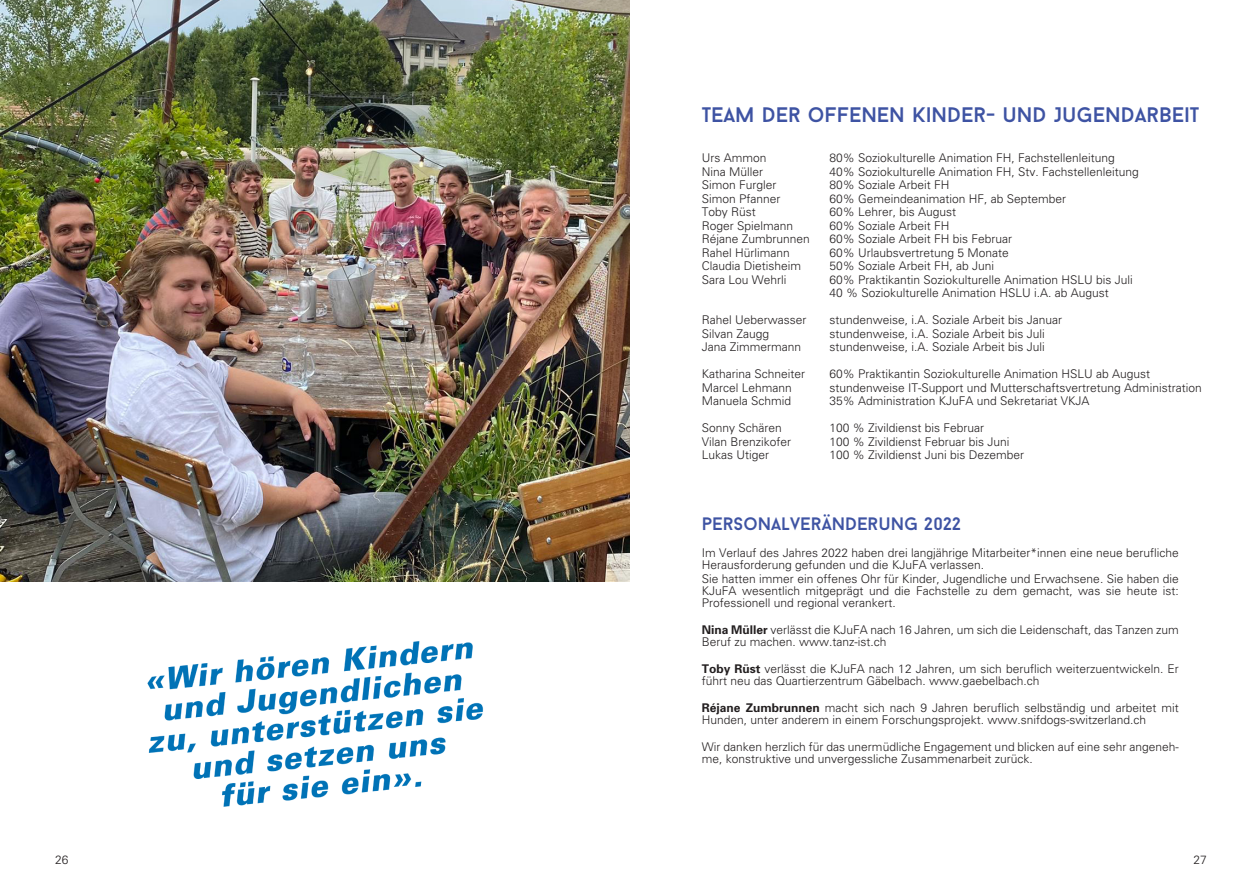
<style>
.page{position:relative;width:1259px;height:893px;background:#fff}
.page>*{position:absolute;margin:0;border:0;box-sizing:border-box;transform-origin:0 0}
.t1{font:21px "Baron Neue";color:#3e53a3}
.t2{font:18px "Baron Neue";color:#3e53a3}
.t3{font:300 12px/12px "Univers";color:#231f20}
.s1{font-weight:700}
</style>
<div class="page">
<img style="left:147px;top:641px;width:337px;height:166px">
<img style="left:0;top:0;width:629px;height:581px">
<h1 class="t1" style="left:702px;top:106px;width:499px">TEAM DER OFFENEN KINDER- UND JUGENDARBEIT</h1>
<p class="t3" style="left:702px;top:153px;width:66px">Urs Ammon</p>
<p class="t3" style="left:829px;top:153px;width:287px">80% Soziokulturelle Animation FH, Fachstellenleitung</p>
<p class="t3" style="left:702px;top:166px;width:63px">Nina Müller</p>
<p class="t3" style="left:829px;top:166px;width:311px">40% Soziokulturelle Animation FH, Stv. Fachstellenleitung</p>
<p class="t3" style="left:702px;top:180px;width:76px">Simon Furgler</p>
<p class="t3" style="left:829px;top:180px;width:122px">80% Soziale Arbeit FH</p>
<p class="t3" style="left:702px;top:193px;width:80px">Simon Pfanner</p>
<p class="t3" style="left:829px;top:193px;width:238px">60% Gemeindeanimation HF, ab September</p>
<p class="t3" style="left:702px;top:207px;width:56px">Toby Rüst</p>
<p class="t3" style="left:829px;top:207px;width:128px">60% Lehrer, bis August</p>
<p class="t3" style="left:702px;top:220px;width:93px">Roger Spielmann</p>
<p class="t3" style="left:829px;top:220px;width:122px">60% Soziale Arbeit FH</p>
<p class="t3" style="left:702px;top:234px;width:110px">Réjane Zumbrunnen</p>
<p class="t3" style="left:829px;top:234px;width:184px">60% Soziale Arbeit FH bis Februar</p>
<p class="t3" style="left:702px;top:247px;width:90px">Rahel Hürlimann</p>
<p class="t3" style="left:829px;top:247px;width:181px">60% Urlaubsvertretung 5 Monate</p>
<p class="t3" style="left:702px;top:261px;width:101px">Claudia Dietisheim</p>
<p class="t3" style="left:829px;top:261px;width:166px">50% Soziale Arbeit FH, ab Juni</p>
<p class="t3" style="left:702px;top:274px;width:86px">Sara Lou Wehrli</p>
<p class="t3" style="left:829px;top:274px;width:305px;line-height:13.5px">60% Praktikantin Soziokulturelle Animation HSLU bis Juli<br>40 % Soziokulturelle Animation HSLU i.A. ab August</p>
<p class="t3" style="left:702px;top:315px;width:106px">Rahel Ueberwasser</p>
<p class="t3" style="left:829px;top:315px;width:234px">stundenweise, i.A. Soziale Arbeit bis Januar</p>
<p class="t3" style="left:702px;top:328px;width:69px">Silvan Zaugg</p>
<p class="t3" style="left:829px;top:328px;width:217px">stundenweise, i.A. Soziale Arbeit bis Juli</p>
<p class="t3" style="left:702px;top:342px;width:101px">Jana Zimmermann</p>
<p class="t3" style="left:829px;top:342px;width:217px">stundenweise, i.A. Soziale Arbeit bis Juli</p>
<p class="t3" style="left:702px;top:369px;width:105px">Katharina Schneiter</p>
<p class="t3" style="left:829px;top:369px;width:322px">60% Praktikantin Soziokulturelle Animation HSLU ab August</p>
<p class="t3" style="left:702px;top:382px;width:92px">Marcel Lehmann</p>
<p class="t3" style="left:829px;top:382px;width:374px">stundenweise IT-Support und Mutterschaftsvertretung Administration</p>
<p class="t3" style="left:702px;top:396px;width:91px">Manuela Schmid</p>
<p class="t3" style="left:829px;top:396px;width:262px">35% Administration KJuFA und Sekretariat VKJA</p>
<p class="t3" style="left:702px;top:423px;width:82px">Sonny Schären</p>
<p class="t3" style="left:829px;top:423px;width:156px">100 % Zivildienst bis Februar</p>
<p class="t3" style="left:702px;top:436px;width:91px">Vilan Brenzikofer</p>
<p class="t3" style="left:829px;top:436px;width:182px">100 % Zivildienst Februar bis Juni</p>
<p class="t3" style="left:702px;top:450px;width:69px">Lukas Utiger</p>
<p class="t3" style="left:829px;top:450px;width:196px">100 % Zivildienst Juni bis Dezember</p>
<h2 class="t2" style="left:702px;top:517px;width:260px">PERSONALVERÄNDERUNG 2022</h2>
<p class="t3" style="left:702px;top:548px;width:478px">Im Verlauf des Jahres 2022 haben drei langjährige Mitarbeiter*innen eine neue berufliche<br>Herausforderung gefunden und die KJuFA verlassen.</p>
<p class="t3" style="left:702px;top:573px;width:478px;text-align:justify">Sie hatten immer ein offenes Ohr für Kinder, Jugendliche und Erwachsene. Sie haben die KJuFA wesentlich mitgeprägt und die Fachstelle zu dem gemacht, was sie heute ist:<br>Professionell und regional verankert.</p>
<p class="t3" style="left:702px;top:624px;width:478px"><span class="s1">Nina Müller</span> verlässt die KJuFA nach 16 Jahren, um sich die Leidenschaft, das Tanzen zum<br>Beruf zu machen. www.tanz-ist.ch</p>
<p class="t3" style="left:702px;top:663px;width:478px"><span class="s1">Toby Rüst</span> verlässt die KJuFA nach 12 Jahren, um sich beruflich weiterzuentwickeln. Er führt neu das Quartierzentrum Gäbelbach. www.gaebelbach.ch</p>
<p class="t3" style="left:702px;top:702px;width:478px"><span class="s1">Réjane Zumbrunnen</span> macht sich nach 9 Jahren beruflich selbständig und arbeitet mit<br>Hunden, unter anderem in einem Forschungsprojekt. www.snifdogs-switzerland.ch</p>
<p class="t3" style="left:702px;top:741px;width:332px">WirdankenherzlichfürdasunermüdlicheEngagementundblickenaufeinesehrangeneh‐<br>me, konstruktive und unvergessliche Zusammenarbeit zurück.</p>
<p class="t3" style="left:55px;top:855px;width:15px">26</p>
<p class="t3" style="left:1193px;top:855px;width:15px">27</p>
</div>
